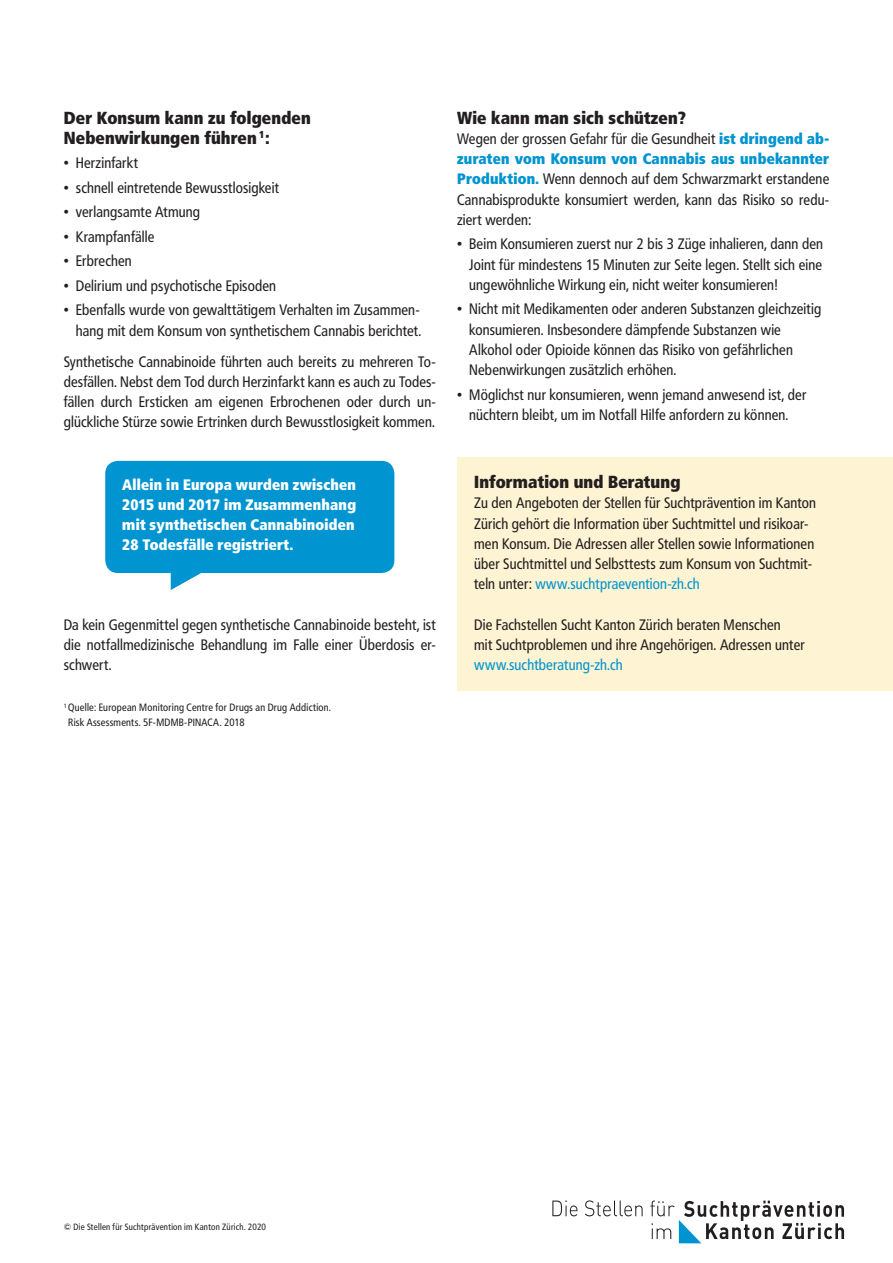
<style>
.page{position:relative;width:893px;height:1263px;background:#fff}
.page>*{position:absolute;margin:0;border:0;box-sizing:border-box;transform-origin:0 0}
.t1{font:800 17.25px/20.2px "Frutiger Condensed BQ";letter-spacing:.01em;color:#231f20}
.t2{font:15px/20.2px "Frutiger Condensed BQ";letter-spacing:.01em;color:#231f20;text-align:justify}
.t3{font:800 15px/20.2px "Frutiger Condensed BQ";letter-spacing:.015em;color:#fff;text-align:justify}
.t4{font:15px "Frutiger Condensed BQ";letter-spacing:.01em;color:#0094d0}
.t5{font:10.5px/15px "Frutiger Condensed BQ";letter-spacing:.025em;color:#231f20}
.t6{font:9px "Frutiger Condensed BQ";letter-spacing:.03em;color:#231f20}
.s1{font-weight:800;color:#0094d0}
.s2{color:#0094d0}
</style>
<div class="page">
<svg style="left:552px;top:1200px;width:25px;height:16px"></svg>
<svg style="left:585px;top:1200px;width:58px;height:16px"></svg>
<svg style="left:650px;top:1200px;width:194px;height:43px"></svg>
<svg style="left:105px;top:461px;width:289px;height:129px;background:#20a1d6"></svg>
<div style="left:457px;top:457px;width:436px;height:234px;background:#fef3d2"></div>
<p class="t1" style="left:64px;top:107px;width:249px">Der Konsum kann zu folgenden<br>Nebenwirkungen führen <sup>1</sup>:</p>
<p class="t2" style="left:64px;top:153px;width:76px">• Herzinfarkt</p>
<p class="t2" style="left:64px;top:177px;width:217px">• schnell eintretende Bewusstlosigkeit</p>
<p class="t2" style="left:64px;top:202px;width:138px">• verlangsamte Atmung</p>
<p class="t2" style="left:64px;top:226px;width:92px">• Krampfanfälle</p>
<p class="t2" style="left:64px;top:251px;width:70px">• Erbrechen</p>
<p class="t2" style="left:64px;top:275px;width:214px">• Delirium und psychotische Episoden</p>
<p class="t2" style="left:64px;top:300px;width:359px;text-align:right">• Ebenfalls wurde von gewalttätigem Verhalten im Zusammen&shy;hang mit dem Konsum von synthetischem Cannabis berichtet.</p>
<p class="t2" style="left:64px;top:351px;width:374px">Synthetische Cannabinoide führten auch bereits zu mehreren To&shy;desfällen. Nebst dem Tod durch Herzinfarkt kann es auch zu Todes&shy;fällen durch Ersticken am eigenen Erbrochenen oder durch un&shy;glückliche Stürze sowie Ertrinken durch Bewusstlosigkeit kommen.</p>
<p class="t3" style="left:122px;top:474px;width:235px">Allein in Europa wurden zwischen 2015 und 2017 im Zusammenhang mit synthetischen Cannabinoiden 28 Todesfälle registriert.</p>
<p class="t2" style="left:64px;top:614px;width:374px">Da kein Gegenmittel gegen synthetische Cannabinoide besteht, ist die notfallmedizinische Behandlung im Falle einer Überdosis er&shy;schwert.</p>
<p class="t5" style="left:68px;top:700px;width:264px;text-indent:-4px"><sup>1</sup> Quelle: European Monitoring Centre for Drugs an Drug Addiction.<br>Risk Assessments. 5F-MDMB-PINACA. 2018</p>
<p class="t1" style="left:457px;top:107px;width:231px">Wie kann man sich schützen?</p>
<p class="t2" style="left:457px;top:128px;width:374px">Wegen der grossen Gefahr für die Gesundheit <span class="s1">ist dringend ab&shy;zuraten vom Konsum von Cannabis aus unbekannter Produktion.</span> Wenn dennoch auf dem Schwarzmarkt erstandene Cannabisprodukte konsumiert werden, kann das Risiko so redu&shy;ziert werden:</p>
<p class="t2" style="left:469px;top:234px;width:355px;text-indent:-12px">• Beim Konsumieren zuerst nur 2 bis 3 Züge inhalieren, dann den Joint für mindestens 15 Minuten zur Seite legen. Stellt sich eine ungewöhnliche Wirkung ein, nicht weiter konsumieren!</p>
<p class="t2" style="left:469px;top:299px;width:353px;text-align:left;text-indent:-12px">• Nicht mit Medikamenten oder anderen Substanzen gleichzeitig konsumieren. Insbesondere dämpfende Substanzen wie Alkohol oder Opioide können das Risiko von gefährlichen Nebenwirkungen zusätzlich erhöhen.</p>
<p class="t2" style="left:457px;top:384px;width:351px;text-align:center">• Möglichst nur konsumieren, wenn jemand anwesend ist, der nüchtern bleibt, um im Notfall Hilfe anfordern zu können.</p>
<p class="t1" style="left:474px;top:472px;width:208px">Information und Beratung</p>
<p class="t2" style="left:474px;top:493px;width:343px;text-align:left">Zu den Angeboten der Stellen für Suchtprävention im Kanton Zürich gehört die Information über Suchtmittel und risikoar&shy;men Konsum. Die Adressen aller Stellen sowie Informationen über Suchtmittel und Selbsttests zum Konsum von Suchtmit&shy;teln unter: <span class="s2">www.suchtpraevention-zh.ch</span></p>
<p class="t2" style="left:474px;top:614px;width:332px">Die Fachstellen Sucht Kanton Zürich beraten Menschen<br>mit Suchtproblemen und ihre Angehörigen. Adressen unter</p>
<p class="t4" style="left:474px;top:656px;width:150px">www.suchtberatung-zh.ch</p>
<p class="t6" style="left:64px;top:1221px;width:204px">© Die Stellen für Suchtprävention im Kanton Zürich. 2020</p>
</div>
